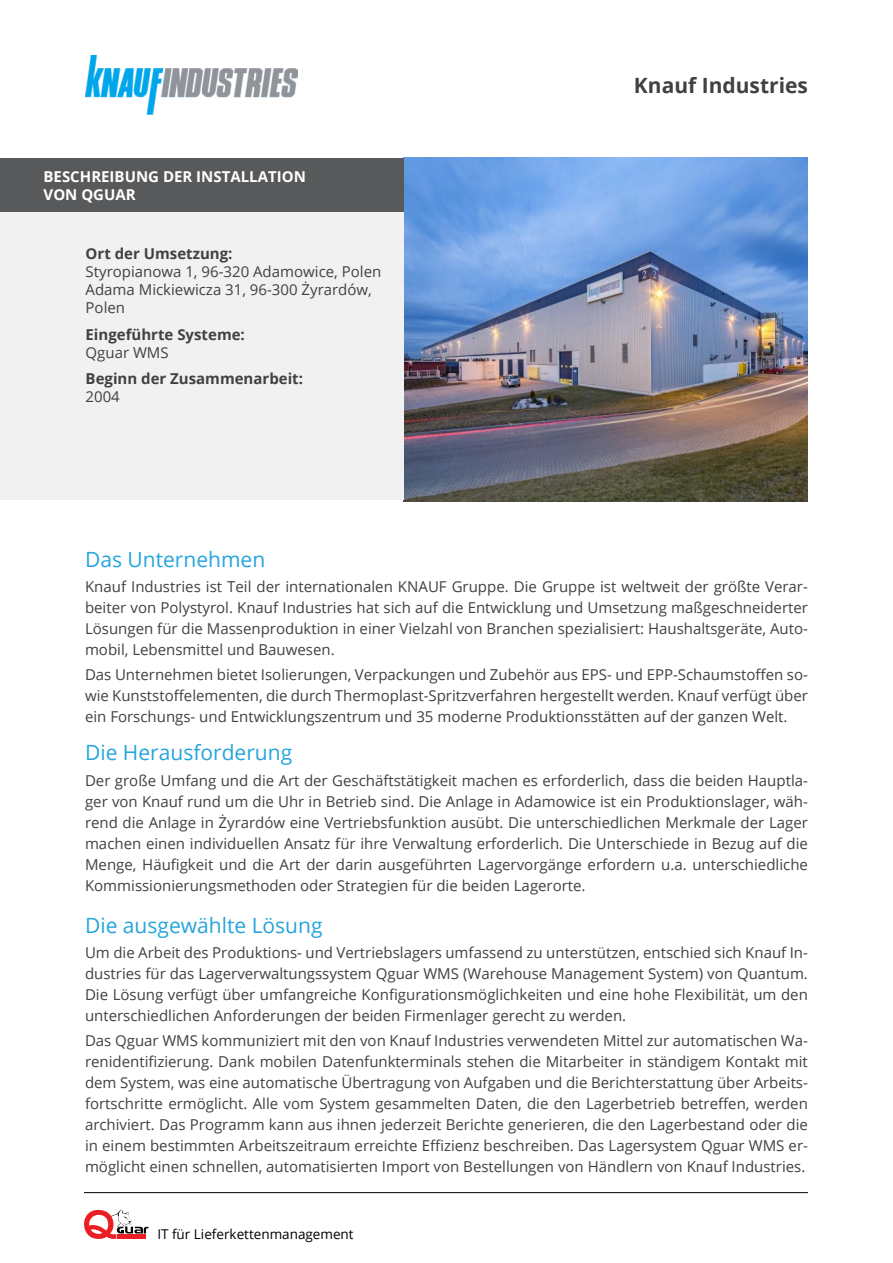
<style>
.page{position:relative;width:893px;height:1263px;background:#fff}
.page>*{position:absolute;margin:0;border:0;box-sizing:border-box;transform-origin:0 0}
.t1{font:21px "Open Sans";color:#26a4dd}
.t2{font:700 21px "Open Sans";color:#414042}
.t3{font:15px/21px "Open Sans";color:#414042;text-align:justify}
.t4{font:700 15px "Open Sans";color:#414042}
.t5{font:700 15px/18px "Open Sans";color:#fff}
.t6{font:13.5px "Open Sans";color:#000}
</style>
<div class="page">
<svg style="left:84px;top:1210px;width:64px;height:29px"></svg>
<hr style="left:84px;top:1192px;width:724px;height:1px;background:#000">
<img style="left:85px;top:55px;width:212px;height:60px">
<img style="left:404px;top:158px;width:404px;height:343px">
<div style="left:0;top:158px;width:404px;height:54px;background:#58595b"></div>
<div style="left:0;top:212px;width:404px;height:288px;background:#f1f1f2"></div>
<p class="t5" style="left:44px;top:167px;width:264px">BESCHREIBUNG DER INSTALLATION<br>VON QGUAR</p>
<p class="t4" style="left:86px;top:243px;width:148px">Ort der Umsetzung:</p>
<p class="t3" style="left:86px;top:263px;width:297px;line-height:18px;text-align:left">Styropianowa 1, 96-320 Adamowice, Polen<br>Adama Mickiewicza 31, 96-300 Żyrardów,<br>Polen</p>
<p class="t4" style="left:86px;top:324px;width:161px">Eingeführte Systeme:</p>
<p class="t3" style="left:86px;top:342px;width:85px">Qguar WMS</p>
<p class="t4" style="left:86px;top:368px;width:219px">Beginn der Zusammenarbeit:</p>
<p class="t3" style="left:86px;top:386px;width:36px">2004</p>
<h1 class="t2" style="left:634px;top:70px;width:175px">Knauf Industries</h1>
<h1 class="t1" style="left:85px;top:545px;width:182px">Das Unternehmen</h1>
<p class="t3" style="left:85px;top:576px;width:724px">Knauf Industries ist Teil der internationalen KNAUF Gruppe. Die Gruppe ist weltweit der größte Verar&shy;beiter von Polystyrol. Knauf Industries hat sich auf die Entwicklung und Umsetzung maßgeschneiderter Lösungen für die Massenproduktion in einer Vielzahl von Branchen spezialisiert: Haushaltsgeräte, Auto&shy;mobil, Lebensmittel und Bauwesen.</p>
<p class="t3" style="left:85px;top:664px;width:724px">Das Unternehmen bietet Isolierungen, Verpackungen und Zubehör aus EPS- und EPP-Schaumstoffen so&shy;wie Kunststoffelementen, die durch Thermoplast-Spritzverfahren hergestellt werden. Knauf verfügt über ein Forschungs- und Entwicklungszentrum und 35 moderne Produktionsstätten auf der ganzen Welt.</p>
<h1 class="t1" style="left:85px;top:738px;width:209px">Die Herausforderung</h1>
<p class="t3" style="left:85px;top:769px;width:724px">Der große Umfang und die Art der Geschäftstätigkeit machen es erforderlich, dass die beiden Hauptla&shy;ger von Knauf rund um die Uhr in Betrieb sind. Die Anlage in Adamowice ist ein Produktionslager, wäh&shy;rend die Anlage in Żyrardów eine Vertriebsfunktion ausübt. Die unterschiedlichen Merkmale der Lager machen einen individuellen Ansatz für ihre Verwaltung erforderlich. Die Unterschiede in Bezug auf die Menge, Häufigkeit und die Art der darin ausgeführten Lagervorgänge erfordern u.a. unterschiedliche Kommissionierungsmethoden oder Strategien für die beiden Lagerorte.</p>
<h1 class="t1" style="left:85px;top:911px;width:239px">Die ausgewählte Lösung</h1>
<p class="t3" style="left:85px;top:942px;width:724px">Um die Arbeit des Produktions- und Vertriebslagers umfassend zu unterstützen, entschied sich Knauf In&shy;dustries für das Lagerverwaltungssystem Qguar WMS (Warehouse Management System) von Quantum.<br>Die Lösung verfügt über umfangreiche Konfigurationsmöglichkeiten und eine hohe Flexibilität, um den unterschiedlichen Anforderungen der beiden Firmenlager gerecht zu werden.</p>
<p class="t3" style="left:85px;top:1030px;width:724px">Das Qguar WMS kommuniziert mit den von Knauf Industries verwendeten Mittel zur automatischen Wa&shy;renidentifizierung. Dank mobilen Datenfunkterminals stehen die Mitarbeiter in ständigem Kontakt mit dem System, was eine automatische Übertragung von Aufgaben und die Berichterstattung über Arbeits&shy;fortschritte ermöglicht. Alle vom System gesammelten Daten, die den Lagerbetrieb betreffen, werden archiviert. Das Programm kann aus ihnen jederzeit Berichte generieren, die den Lagerbestand oder die in einem bestimmten Arbeitszeitraum erreichte Effizienz beschreiben. Das Lagersystem Qguar WMS er&shy;möglicht einen schnellen, automatisierten Import von Bestellungen von Händlern von Knauf Industries.</p>
<p class="t6" style="left:157px;top:1224px;width:198px">IT für Lieferkettenmanagement</p>
</div>
